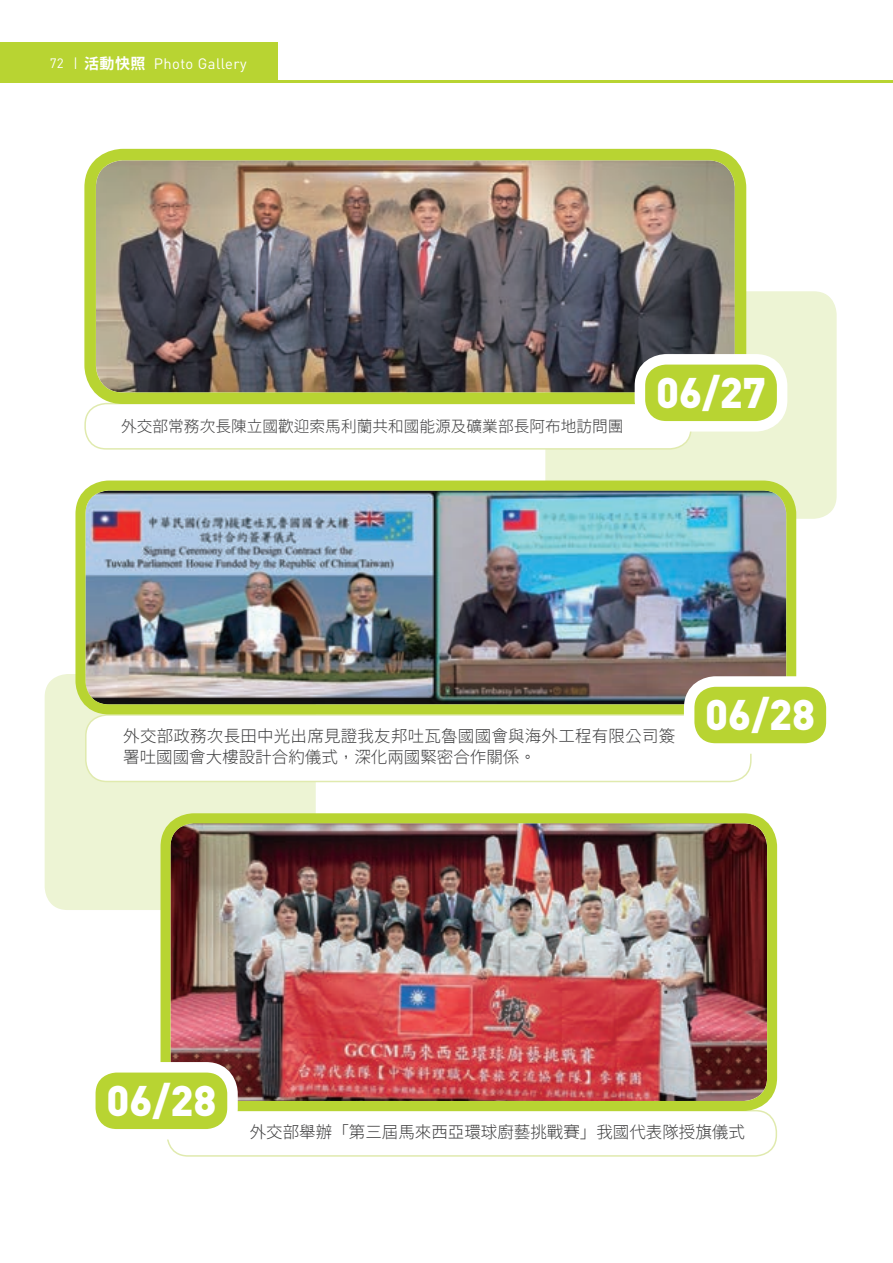
<style>
.page{position:relative;width:893px;height:1263px;background:#fff}
.page>*{position:absolute;margin:0;border:0;box-sizing:border-box;transform-origin:0 0}
.t1{font:900 42.3px "DIN Pro";color:#fff}
.t2{font:300 16.5px/21px "Taipei Sans TC Beta";color:#3e3e3f}
.t3{font:300 15.75px "Taipei Sans TC Beta";color:#3e3e3f}
.t4{font:15px "DIN Pro";letter-spacing:.03em;color:#fff}
.s1{font-size:13.5px}
.s2{font-family:"Taipei Sans TC Beta";font-weight:700}
</style>
<div class="page">
<div style="left:0;top:43px;width:278px;height:40px;background:#b8d432"></div>
<hr style="left:237px;top:81px;width:656px;height:2px;background:#b8d432">
<div style="left:45px;top:674px;width:271px;height:236px;background:#edf4d4;border-radius:23px"></div>
<div style="left:545px;top:291px;width:292px;height:228px;background:#edf4d4;border-radius:23px"></div>
<div style="left:85px;top:404px;width:606px;height:45px;background:#fff;border-radius:21px"></div>
<div style="left:84px;top:403px;width:608px;height:47px;border:2px solid #e0eaae;border-radius:21px"></div>
<img style="left:97px;top:162px;width:636px;height:229px">
<div style="left:84px;top:149px;width:662px;height:255px;border:12px solid #b8d432;border-radius:33px"></div>
<div style="left:640px;top:359px;width:142px;height:67px;background:#b8d432;border-radius:27px"></div>
<div style="left:635px;top:354px;width:152px;height:78px;border:10px solid #fff;border-radius:27px"></div>
<div style="left:166px;top:1110px;width:611px;height:47px;border:2px solid #e0eaae;border-radius:21px"></div>
<img style="left:172px;top:824px;width:594px;height:276px">
<div style="left:161px;top:813px;width:616px;height:298px;border:10px solid #b8d432;border-radius:29px"></div>
<div style="left:86px;top:715px;width:665px;height:66px;background:#fff;border-radius:21px"></div>
<div style="left:85px;top:714px;width:667px;height:68px;border:2px solid #e0eaae;border-radius:21px"></div>
<img style="left:86px;top:491px;width:699px;height:212px">
<div style="left:75px;top:480px;width:721px;height:234px;border:10px solid #b8d432;border-radius:29px"></div>
<div style="left:90px;top:1067px;width:142px;height:67px;background:#b8d432;border-radius:27px"></div>
<div style="left:85px;top:1062px;width:153px;height:77px;border:10px solid #fff;border-radius:27px"></div>
<div style="left:689px;top:681px;width:142px;height:67px;background:#b8d432;border-radius:27px"></div>
<div style="left:684px;top:676px;width:153px;height:78px;border:10px solid #fff;border-radius:27px"></div>
<p class="t4" style="left:50px;top:53px;width:198px"><span class="s1">72 |</span> <span class="s2">活動快照</span> Photo Gallery</p>
<p class="t3" style="left:121px;top:418px;width:504px">外交部常務次長陳立國歡迎索馬利蘭共和國能源及礦業部長阿布地訪問團</p>
<h1 class="t1" style="left:656px;top:364px;width:111px">06/27</h1>
<p class="t2" style="left:123px;top:726px;width:553px">外交部政務次長田中光出席見證我友邦吐瓦魯國國會與海外工程有限公司簽署吐國國會大樓設計合約儀式，深化兩國緊密合作關係。</p>
<h1 class="t1" style="left:705px;top:686px;width:111px">06/28</h1>
<h1 class="t1" style="left:106px;top:1072px;width:111px">06/28</h1>
<p class="t2" style="left:250px;top:1121px;width:496px">外交部舉辦「第三屆馬來西亞環球廚藝挑戰賽」我國代表隊授旗儀式</p>
</div>
